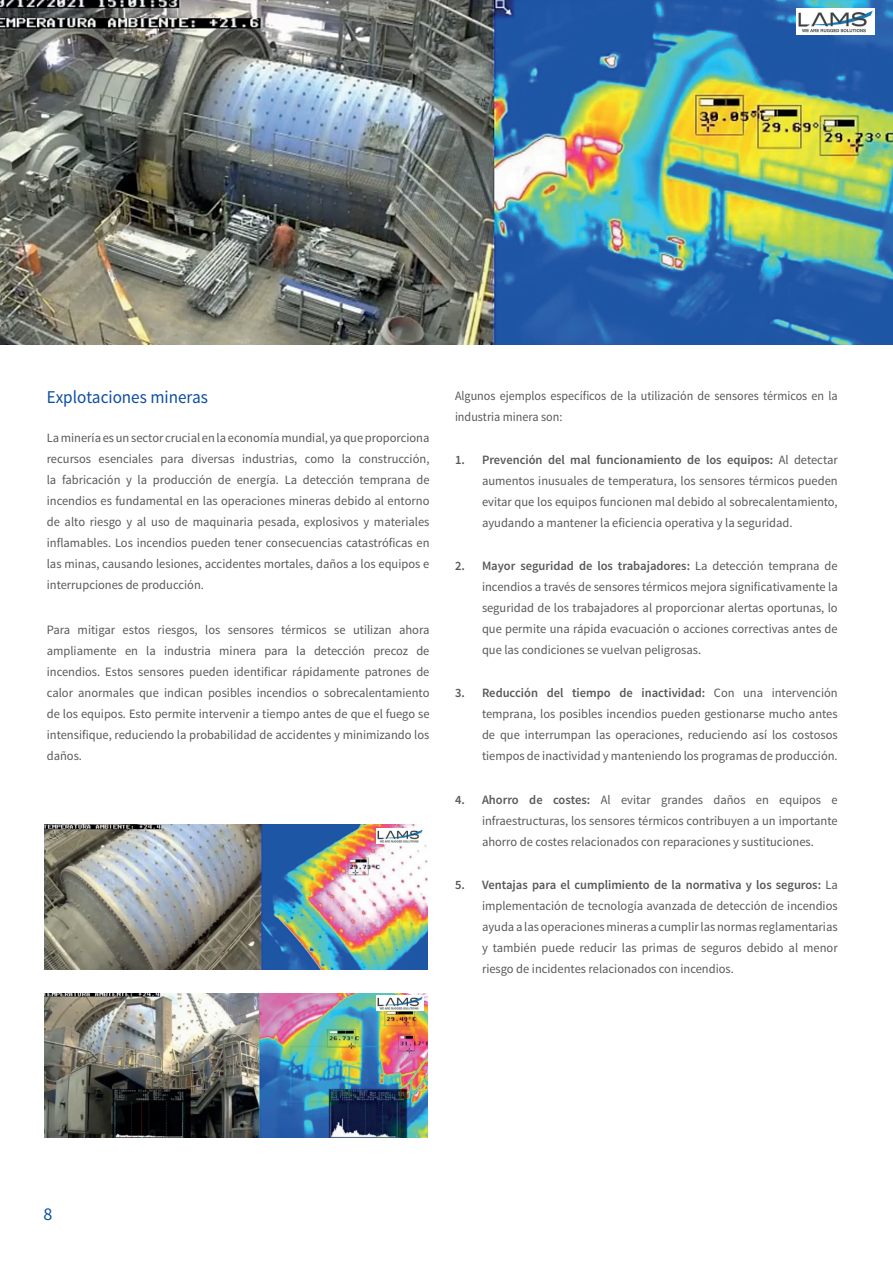
<style>
.page{position:relative;width:893px;height:1263px;background:#fff}
.page>*{position:absolute;margin:0;border:0;box-sizing:border-box;transform-origin:0 0}
.t1{font:18px "Source Sans Pro";color:#0d4da1;scale:.95 1}
.t2{font:18px "Source Sans Pro";color:#0d4da1}
.t3{font:12.75px/21px "Source Sans Pro";color:#57585a;text-align:justify}
.t4{font:12.75px/21px "Source Sans Pro";color:#57585a;scale:.95 1}
.s1{font-weight:600}
</style>
<div class="page">
<img style="left:0;top:0;width:893px;height:344px">
<img style="left:797px;top:9px;width:77px;height:25px">
<img style="left:45px;top:825px;width:382px;height:144px">
<img style="left:377px;top:828px;width:46px;height:15px">
<img style="left:45px;top:993px;width:382px;height:145px">
<img style="left:377px;top:995px;width:46px;height:15px">
<h1 class="t1" style="left:47px;top:385px;width:171px">Explotaciones mineras</h1>
<p class="t3" style="left:47px;top:428px;width:384px">La minería es un sector crucial en la economía mundial, ya que proporciona recursos esenciales para diversas industrias, como la construcción, la fabricación y la producción de energía. La detección temprana de incendios es fundamental en las operaciones mineras debido al entorno de alto riesgo y al uso de maquinaria pesada, explosivos y materiales inflamables. Los incendios pueden tener consecuencias catastróficas en las minas, causando lesiones, accidentes mortales, daños a los equipos e interrupciones de producción.</p>
<p class="t3" style="left:47px;top:619px;width:384px">Para mitigar estos riesgos, los sensores térmicos se utilizan ahora ampliamente en la industria minera para la detección precoz de incendios. Estos sensores pueden identificar rápidamente patrones de calor anormales que indican posibles incendios o sobrecalentamiento de los equipos. Esto permite intervenir a tiempo antes de que el fuego se intensifique, reduciendo la probabilidad de accidentes y minimizando los daños.</p>
<p class="t4" style="left:455px;top:385px;width:404px">Algunos ejemplos específicos de la utilización de sensores térmicos en la industria minera son:</p>
<p class="t3" style="left:482px;top:449px;width:357px;text-indent:-27px"><span class="s1">1. Prevención del mal funcionamiento de los equipos:</span> Al detectar aumentos inusuales de temperatura, los sensores térmicos pueden evitar que los equipos funcionen mal debido al sobrecalentamiento, ayudando a mantener la eficiencia operativa y la seguridad.</p>
<p class="t3" style="left:482px;top:555px;width:357px;text-indent:-27px"><span class="s1">2. Mayor seguridad de los trabajadores:</span> La detección temprana de incendios a través de sensores térmicos mejora significativamente la seguridad de los trabajadores al proporcionar alertas oportunas, lo que permite una rápida evacuación o acciones correctivas antes de que las condiciones se vuelvan peligrosas.</p>
<p class="t3" style="left:482px;top:683px;width:357px;text-indent:-27px"><span class="s1">3. Reducción del tiempo de inactividad:</span> Con una intervención temprana, los posibles incendios pueden gestionarse mucho antes de que interrumpan las operaciones, reduciendo así los costosos tiempos de inactividad y manteniendo los programas de producción.</p>
<p class="t3" style="left:482px;top:789px;width:357px;text-indent:-27px"><span class="s1">4. Ahorro de costes:</span> Al evitar grandes daños en equipos e infraestructuras, los sensores térmicos contribuyen a un importante ahorro de costes relacionados con reparaciones y sustituciones.</p>
<p class="t3" style="left:482px;top:874px;width:357px;text-indent:-27px"><span class="s1">5. Ventajas para el cumplimiento de la normativa y los seguros:</span> La implementación de tecnología avanzada de detección de incendios ayuda a las operaciones mineras a cumplir las normas reglamentarias y también puede reducir las primas de seguros debido al menor riesgo de incidentes relacionados con incendios.</p>
<h1 class="t2" style="left:44px;top:1202px;width:10px">8</h1>
</div>
